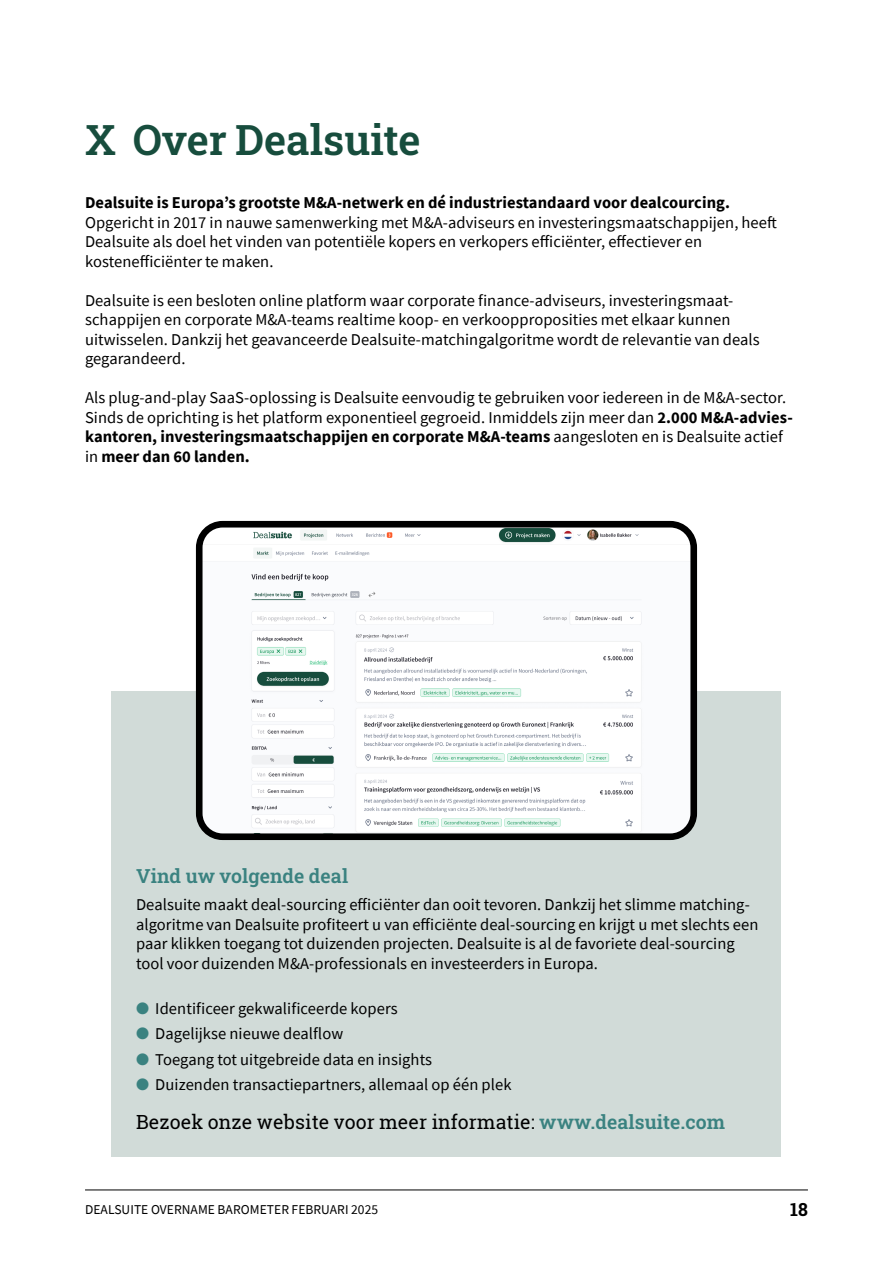
<style>
.page{position:relative;width:893px;height:1263px;background:#fff}
.page>*{position:absolute;margin:0;border:0;box-sizing:border-box;transform-origin:0 0}
.Kop_Helvetica{font:600 42px "Roboto Slab";color:#174d3d}
.Brood{font:19.5px "Roboto Slab";letter-spacing:.005em;color:#000}
.Brood-2{font:600 19.5px "Roboto Slab";letter-spacing:.005em;color:#3a8280}
.t1{font:700 18px "Roboto Slab";color:#000}
.OB-Brood{font:16.5px/19.5px "Source Sans Pro";letter-spacing:.005em;color:#000}
.t2{font:13.5px "Source Sans Pro";letter-spacing:.005em;color:#000}
.s1{font-weight:700}
.s2{color:#3a8280}
.s3{font-weight:600;color:#3a8280}
</style>
<div class="page">
<hr style="left:85px;top:1189px;width:723px;height:1px;background:#000">
<div style="left:112px;top:691px;width:669px;height:465px;background:#d1dbd8"></div>
<img style="left:204px;top:529px;width:485px;height:303px">
<div style="left:196px;top:521px;width:501px;height:319px;border:7px solid #000;border-radius:23px"></div>
<p class="Kop_Helvetica" style="left:85px;top:111px;width:337px">X Over Dealsuite</p>
<p class="OB-Brood" style="left:85px;top:193px;width:693px"><span class="s1">Dealsuite is Europa’s grootste M&amp;A-netwerk en dé industriestandaard voor dealcourcing.<br></span>Opgericht in 2017 in nauwe samenwerking met M&amp;A-adviseurs en investeringsmaatschappijen, heeft Dealsuite als doel het vinden van potentiële kopers en verkopers efficiënter, effectiever en kostenefficiënter te maken.</p>
<p class="OB-Brood" style="left:85px;top:290px;width:676px">Dealsuite is een besloten online platform waar corporate finance-adviseurs, investeringsmaat&shy;schappijen en corporate M&amp;A-teams realtime koop- en verkoopproposities met elkaar kunnen uitwisselen. Dankzij het geavanceerde Dealsuite-matchingalgoritme wordt de relevantie van deals gegarandeerd.</p>
<p class="OB-Brood" style="left:85px;top:388px;width:708px">Als plug-and-play SaaS-oplossing is Dealsuite eenvoudig te gebruiken voor iedereen in de M&amp;A-sector.<br>Sinds de oprichting is het platform exponentieel gegroeid. Inmiddels zijn meer dan <span class="s1">2.000 M&amp;A-advies&shy;kantoren, investeringsmaatschappijen en corporate M&amp;A-teams</span> aangesloten en is Dealsuite actief in <span class="s1">meer dan 60 landen.</span></p>
<p class="Brood-2" style="left:136px;top:862px;width:214px">Vind uw volgende deal</p>
<p class="OB-Brood" style="left:136px;top:895px;width:624px">Dealsuite maakt deal-sourcing efficiënter dan ooit tevoren. Dankzij het slimme matching&shy;algoritme van Dealsuite profiteert u van efficiënte deal-sourcing en krijgt u met slechts een paar klikken toegang tot duizenden projecten. Dealsuite is al de favoriete deal-sourcing tool voor duizenden M&amp;A-professionals en investeerders in Europa.</p>
<p class="OB-Brood" style="left:136px;top:998px;width:263px"><span class="s2">●</span> Identificeer gekwalificeerde kopers</p>
<p class="OB-Brood" style="left:136px;top:1024px;width:209px"><span class="s2">●</span> Dagelijkse nieuwe dealflow</p>
<p class="OB-Brood" style="left:136px;top:1049px;width:297px"><span class="s2">●</span> Toegang tot uitgebreide data en insights</p>
<p class="OB-Brood" style="left:136px;top:1075px;width:377px"><span class="s2">●</span> Duizenden transactiepartners, allemaal op één plek</p>
<p class="Brood" style="left:136px;top:1108px;width:591px">Bezoek onze website voor meer informatie: <span class="s3">www.dealsuite.com</span></p>
<p class="t2" style="left:85px;top:1201px;width:295px">DEALSUITE OVERNAME BAROMETER FEBRUARI 2025</p>
<p class="t1" style="left:790px;top:1197px;width:19px">18</p>
</div>
